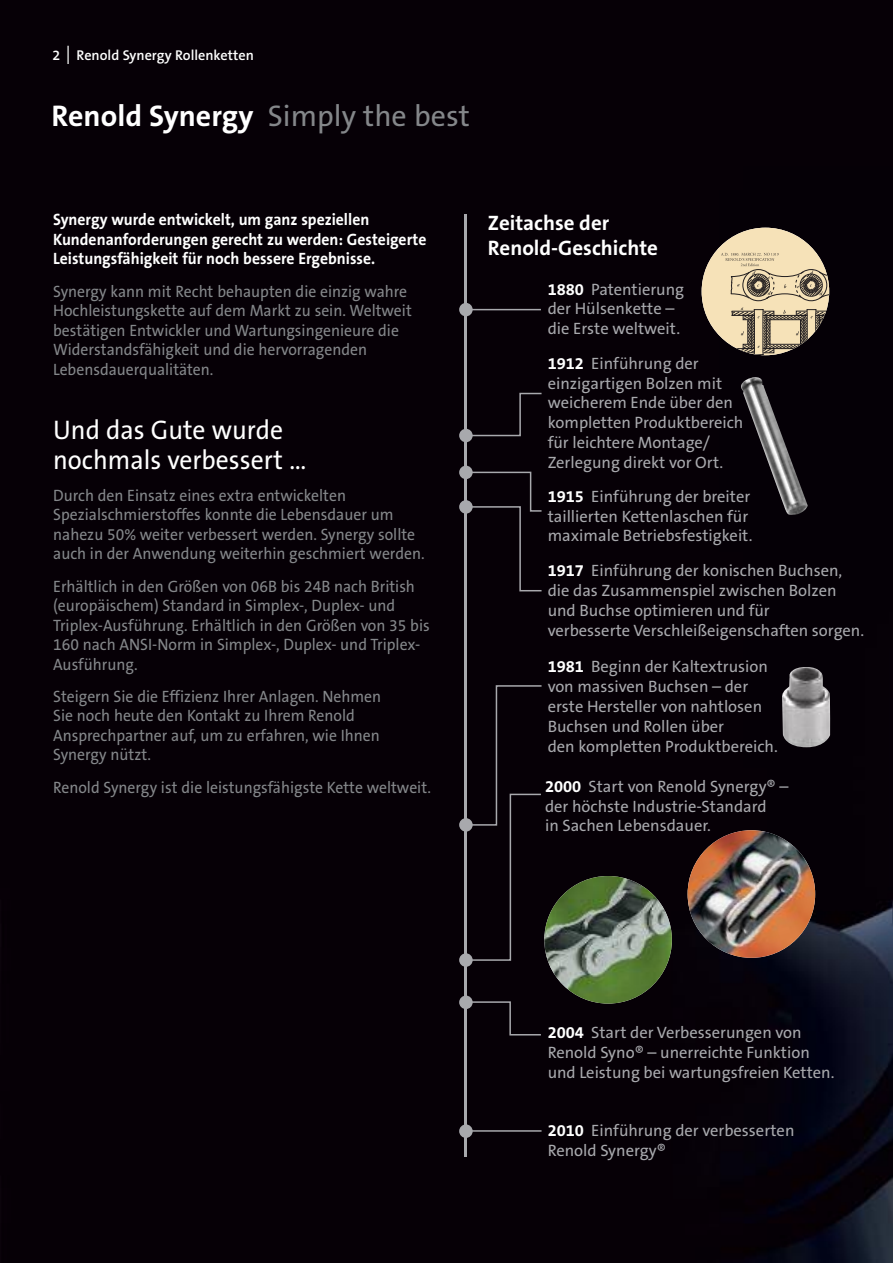
<style>
.page{position:relative;width:893px;height:1263px;background:#060006}
.page>*{position:absolute;margin:0;border:0;box-sizing:border-box;transform-origin:0 0}
.t1{font:700 30px "The Sans B7";color:#fff}
.t2{font:27px/30px "The Sans B5 Plain";color:#fff;scale:.95 1}
.t3{font:700 21px/25.2px "The Sans B7";color:#fff}
.t4{font:16.5px/19.5px "The Sans B5 Plain";color:#84878a;scale:.95 1}
.t5{font:16.5px/19.8px "The Sans B5 Plain";color:#a8a9ad}
.t6{font:700 16.5px/19.5px "The Sans B7";color:#fff;scale:.95 1}
.t7{font:600 14.25px "The Sans B6";color:#fff}
.s1{font-size:27px}
.s2{font-family:"The Sans B5 Plain";font-weight:400;color:#84878a}
.s3{font-family:"The Sans B7";font-weight:700;color:#fff}
</style>
<div class="page">
<hr style="left:464px;top:215px;width:3px;height:942px;background:#a8a9ad">
<div style="left:459px;top:303px;width:14px;height:13px;background:#a8a9ad;border-radius:50%"></div>
<hr style="left:466px;top:309px;width:75px;height:1px;background:#a8a9ad">
<div style="left:459px;top:466px;width:14px;height:13px;background:#a8a9ad;border-radius:50%"></div>
<div style="left:459px;top:429px;width:14px;height:13px;background:#a8a9ad;border-radius:50%"></div>
<svg style="left:467px;top:392px;width:76px;height:45px;background:#0f0a0f"></svg>
<div style="left:459px;top:500px;width:14px;height:14px;background:#a8a9ad;border-radius:50%"></div>
<svg style="left:467px;top:471px;width:76px;height:121px;background:#0d080e"></svg>
<div style="left:459px;top:953px;width:14px;height:14px;background:#a8a9ad;border-radius:50%"></div>
<div style="left:459px;top:995px;width:14px;height:14px;background:#a8a9ad;border-radius:50%"></div>
<div style="left:459px;top:818px;width:14px;height:14px;background:#a8a9ad;border-radius:50%"></div>
<div style="left:467px;top:684px;width:76px;height:277px;background:#060006"></div>
<div style="left:459px;top:1124px;width:14px;height:14px;background:#a8a9ad;border-radius:50%"></div>
<hr style="left:470px;top:1130px;width:72px;height:2px;background:#a8a9ad">
<svg style="left:469px;top:1000px;width:73px;height:36px;background:#100b11"></svg>
<img style="left:688px;top:830px;width:127px;height:128px;border-radius:50%">
<img style="left:544px;top:876px;width:128px;height:127px;border-radius:50%">
<div style="left:702px;top:228px;width:127px;height:127px;background:#f6e2b8;border-radius:50%"></div>
<svg style="left:732px;top:307px;width:97px;height:48px"></svg>
<svg style="left:721px;top:253px;width:108px;height:48px"></svg>
<img style="left:782px;top:667px;width:48px;height:80px">
<img style="left:741px;top:377px;width:67px;height:138px">
<p class="t7" style="left:53px;top:47px;width:203px">2 <span class="s1">I</span> Renold Synergy Rollenketten</p>
<h1 class="t1" style="left:52px;top:100px;width:420px">Renold Synergy <span class="s2">Simply the best</span></h1>
<p class="t6" style="left:53px;top:210px;width:394px">Synergy wurde entwickelt, um ganz speziellen<br>Kundenanforderungen gerecht zu werden: Gesteigerte<br>Leistungsfähigkeit für noch bessere Ergebnisse.</p>
<p class="t4" style="left:53px;top:282px;width:379px">Synergy kann mit Recht behaupten die einzig wahre Hochleistungskette auf dem Markt zu sein. Weltweit bestätigen Entwickler und Wartungsingenieure die Widerstandsfähigkeit und die hervorragenden Lebensdauerqualitäten.</p>
<h2 class="t2" style="left:53px;top:415px;width:268px">Und das Gute wurde nochmals verbessert …</h2>
<p class="t4" style="left:53px;top:486px;width:393px">Durch den Einsatz eines extra entwickelten Spezialschmierstoffes konnte die Lebensdauer um nahezu 50% weiter verbessert werden. Synergy sollte auch in der Anwendung weiterhin geschmiert werden.</p>
<p class="t4" style="left:53px;top:577px;width:398px">Erhältlich in den Größen von 06B bis 24B nach British (europäischem) Standard in Simplex-, Duplex- und Triplex-Ausführung. Erhältlich in den Größen von 35 bis 160 nach ANSI-Norm in Simplex-, Duplex- und Triplex-Ausführung.</p>
<p class="t4" style="left:53px;top:687px;width:347px">Steigern Sie die Effizienz Ihrer Anlagen. Nehmen Sie noch heute den Kontakt zu Ihrem Renold Ansprechpartner auf, um zu erfahren, wie Ihnen Synergy nützt.</p>
<p class="t4" style="left:53px;top:778px;width:399px">Renold Synergy ist die leistungsfähigste Kette weltweit.</p>
<p class="t3" style="left:488px;top:211px;width:172px">Zeitachse der<br>Renold-Geschichte</p>
<p class="t5" style="left:548px;top:280px;width:138px"><span class="s3">1880</span> Patentierung der Hülsenkette – die Erste weltweit.</p>
<p class="t5" style="left:548px;top:354px;width:197px"><span class="s3">1912</span> Einführung der einzigartigen Bolzen mit weicherem Ende über den kompletten Produktbereich für leichtere Montage/<br>Zerlegung direkt vor Ort.</p>
<p class="t5" style="left:548px;top:487px;width:206px"><span class="s3">1915</span> Einführung der breiter taillierten Kettenlaschen für maximale Betriebsfestigkeit.</p>
<p class="t5" style="left:548px;top:561px;width:318px"><span class="s3">1917</span> Einführung der konischen Buchsen, die das Zusammenspiel zwischen Bolzen und Buchse optimieren und für<br>verbesserte Verschleißeigenschaften sorgen.</p>
<p class="t5" style="left:548px;top:657px;width:232px"><span class="s3">1981</span> Beginn der Kaltextrusion von massiven Buchsen – der erste Hersteller von nahtlosen<br>Buchsen und Rollen über<br>den kompletten Produktbereich.</p>
<p class="t5" style="left:545px;top:777px;width:245px"><span class="s3">2000</span> Start von Renold Synergy® – der höchste Industrie-Standard<br>in Sachen Lebensdauer.</p>
<p class="t5" style="left:548px;top:1023px;width:288px"><span class="s3">2004</span> Start der Verbesserungen von<br>Renold Syno® – unerreichte Funktion und Leistung bei wartungsfreien Ketten.</p>
<p class="t5" style="left:548px;top:1121px;width:248px"><span class="s3">2010</span> Einführung der verbesserten<br>Renold Synergy®</p>
</div>
